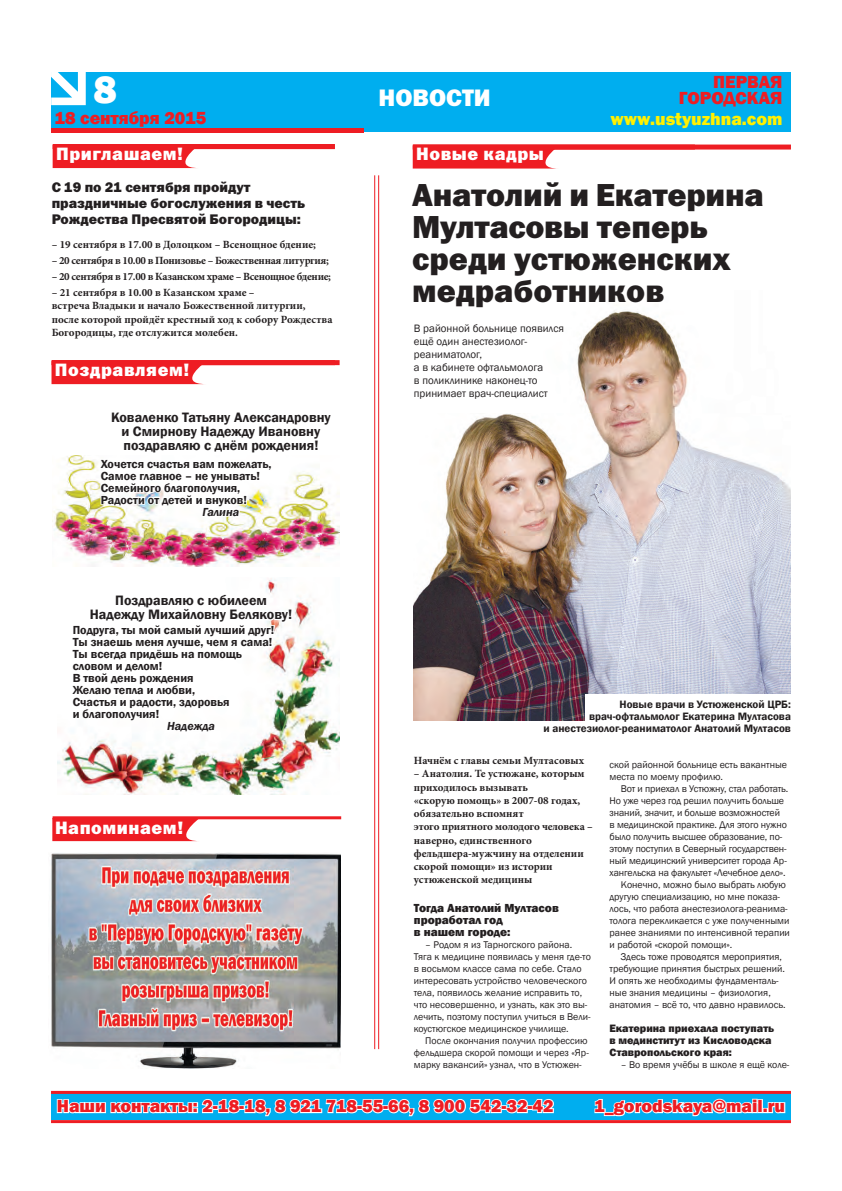
<style>
.page{position:relative;width:842px;height:1191px;background:#fff}
.page>*{position:absolute;margin:0;border:0;box-sizing:border-box;transform-origin:0 0}
.t1{font:800 40px "Franklin Gothic";color:#fff}
.Заголовок_основной{font:32px "Franklin Gothic Heavy C";color:#231f20}
.Заголовок_основной-2{font:24px "Franklin Gothic Heavy C";color:#fff}
.t2{font:800 18px/16px "Franklin Gothic";color:#ee1d23;text-align:right}
.Заголовок_основной-3{font:18px "Franklin Gothic Heavy C";letter-spacing:.03em;color:#fff}
.t3{font:800 18px "Franklin Gothic";color:#fff101}
.реклама_в_блоках{font:600 14px "Franklin Gothic";color:#231f20}
.Заголовок_основной-4{font:14px/16px "Franklin Gothic Heavy C";color:#231f20}
.реклама_в_блоках-2{font:600 12px "Franklin Gothic";color:#231f20}
.Подзаголовок_в_текст{font:800 12px "Franklin Gothic";color:#231f20}
.реклама_в_блоках-3{font:italic 600 12px "Franklin Gothic";color:#231f20}
.Вводка{font:700 11px/13.2px "Minion Pro";color:#231f20}
.Подзаголовок{font:11px/13px "Franklin Gothic";color:#231f20}
.Фото{font:600 11px "Franklin Gothic";color:#231f20}
.Вводка-2{font:700 11px "Minion Pro";letter-spacing:-.03em;color:#231f20}
.Подзаголовок_в_текст-2{font:800 11px "Franklin Gothic";color:#231f20}
.Основной_текст{font:10px/12px "Franklin Gothic";color:#231f20}
</style>
<div class="page">
<div style="left:51px;top:73px;width:740px;height:59px;background:#00aeef"></div>
<svg style="left:51px;top:72px;width:35px;height:33px"></svg>
<div style="left:51px;top:128px;width:312px;height:5px;background:#ee1d23"></div>
<div style="left:51px;top:1092px;width:740px;height:28px;background:linear-gradient(to right,#00aeef,#00aeef)"></div>
<svg style="left:56px;top:1096px;width:499px;height:23px"></svg>
<svg style="left:593px;top:1097px;width:193px;height:23px"></svg>
<hr style="left:51px;top:1090px;width:740px;height:3px;background:#ee1d23">
<hr style="left:51px;top:1120px;width:740px;height:3px;background:#ee1d23">
<hr style="left:374px;top:175px;width:1px;height:874px;background:#ee1d23">
<hr style="left:378px;top:175px;width:1px;height:874px;background:#ee1d23">
<img style="left:57px;top:578px;width:282px;height:216px">
<img style="left:52px;top:455px;width:288px;height:112px">
<div style="left:52px;top:360px;width:288px;height:5px;background:#ee1d23"></div>
<svg style="left:52px;top:365px;width:155px;height:19px;background:#ef2d33"></svg>
<svg style="left:69px;top:591px;width:225px;height:142px"></svg>
<img style="left:51px;top:853px;width:289px;height:215px">
<hr style="left:53px;top:816px;width:288px;height:3px;background:#ee1d23">
<svg style="left:52px;top:818px;width:148px;height:23px;background:#ef2b31"></svg>
<svg style="left:97px;top:455px;width:237px;height:67px"></svg>
<img style="left:414px;top:310px;width:377px;height:410px">
<div style="left:53px;top:144px;width:282px;height:5px;background:#ee1d23"></div>
<svg style="left:53px;top:149px;width:146px;height:19px;background:#ef2d32"></svg>
<div style="left:413px;top:144px;width:378px;height:5px;background:#ee1d23"></div>
<svg style="left:413px;top:149px;width:146px;height:19px;background:#ef2c32"></svg>
<div style="left:585px;top:694px;width:206px;height:38px;background:#fff"></div>
<p class="t1" style="left:93px;top:63px;width:25px">8</p>
<h3 class="t2" style="left:54px;top:110px;width:153px">18 сентября 2015</h3>
<p class="Заголовок_основной-2" style="left:378px;top:84px;width:114px">НОВОСТИ</p>
<p class="Заголовок_основной-3" style="left:56px;top:143px;width:128px">Приглашаем!</p>
<p class="Заголовок_основной-3" style="left:416px;top:144px;width:129px">Новые кадры</p>
<h3 class="t2" style="left:679px;top:74px;width:105px">ПЕРВАЯ<br>ГОРОДСКАЯ</h3>
<h3 class="t3" style="left:610px;top:108px;width:173px">www.ustyuzhna.com</h3>
<p class="Заголовок_основной-4" style="left:52px;top:178px;width:200px">С 19 по 21 сентября пройдут</p>
<p class="Заголовок_основной-4" style="left:52px;top:194px;width:255px">праздничные богослужения в честь<br>Рождества Пресвятой Богородицы:</p>
<p class="Вводка" style="left:52px;top:238px;width:266px">– 19 сентября в 17.00 в Долоцком – Всенощное бдение;</p>
<p class="Вводка-2" style="left:52px;top:253px;width:279px">– 20 сентября в 10.00 в Понизовье – Божественная литургия;</p>
<p class="Вводка-2" style="left:52px;top:269px;width:281px">– 20 сентября в 17.00 в Казанском храме – Всенощное бдение;</p>
<p class="Вводка" style="left:52px;top:286px;width:204px">– 21 сентября в 10.00 в Казанском храме –</p>
<p class="Вводка" style="left:52px;top:299px;width:255px">встреча Владыки и начало Божественной литургии,</p>
<p class="Вводка" style="left:52px;top:312px;width:282px">после которой пройдёт крестный ход к собору Рождества<br>Богородицы, где отслужится молебен.</p>
<p class="Заголовок_основной-3" style="left:55px;top:359px;width:136px">Поздравляем!</p>
<p class="реклама_в_блоках" style="left:111px;top:409px;width:221px">Коваленко Татьяну Александровну</p>
<p class="реклама_в_блоках" style="left:122px;top:423px;width:200px">и Смирнову Надежду Ивановну</p>
<p class="реклама_в_блоках" style="left:123px;top:437px;width:197px">поздравляю с днём рождения!</p>
<p class="реклама_в_блоках-2" style="left:101px;top:456px;width:172px">Хочется счастья вам пожелать,</p>
<p class="реклама_в_блоках-2" style="left:101px;top:468px;width:161px">Самое главное – не унывать!</p>
<p class="реклама_в_блоках-2" style="left:101px;top:480px;width:141px">Семейного благополучия,</p>
<p class="реклама_в_блоках-2" style="left:101px;top:492px;width:148px">Радости от детей и внуков!</p>
<p class="реклама_в_блоках-3" style="left:203px;top:504px;width:38px">Галина</p>
<p class="реклама_в_блоках" style="left:115px;top:592px;width:153px">Поздравляю с юбилеем</p>
<p class="реклама_в_блоках" style="left:90px;top:606px;width:204px">Надежду Михайловну Белякову!</p>
<p class="реклама_в_блоках-2" style="left:73px;top:623px;width:203px">Подруга, ты мой самый лучший друг!</p>
<p class="реклама_в_блоках-2" style="left:73px;top:635px;width:201px">Ты знаешь меня лучше, чем я сама!</p>
<p class="реклама_в_блоках-2" style="left:73px;top:647px;width:171px">Ты всегда придёшь на помощь</p>
<p class="реклама_в_блоках-2" style="left:73px;top:659px;width:91px">словом и делом!</p>
<p class="реклама_в_блоках-2" style="left:73px;top:671px;width:122px">В твой день рождения</p>
<p class="реклама_в_блоках-2" style="left:73px;top:683px;width:124px">Желаю тепла и любви,</p>
<p class="реклама_в_блоках-2" style="left:73px;top:695px;width:158px">Счастья и радости, здоровья</p>
<p class="реклама_в_блоках-2" style="left:73px;top:707px;width:88px">и благополучия!</p>
<p class="реклама_в_блоках-3" style="left:167px;top:718px;width:50px">Надежда</p>
<p class="Заголовок_основной-3" style="left:55px;top:818px;width:130px">Напоминаем!</p>
<p class="Заголовок_основной" style="left:412px;top:177px;width:353px">Анатолий и Екатерина</p>
<p class="Заголовок_основной" style="left:412px;top:209px;width:297px">Мултасовы теперь</p>
<p class="Заголовок_основной" style="left:412px;top:241px;width:320px">среди устюженских</p>
<p class="Заголовок_основной" style="left:412px;top:273px;width:254px">медработников</p>
<p class="Подзаголовок" style="left:414px;top:322px;width:152px">В районной больнице появился ещё один анестезиолог&shy;реаниматолог,</p>
<p class="Подзаголовок" style="left:414px;top:361px;width:135px">а в кабинете офтальмолога в поликлинике наконец-то принимает врач-специалист</p>
<p class="Фото" style="left:619px;top:698px;width:173px">Новые врачи в Устюженской ЦРБ:</p>
<p class="Фото" style="left:589px;top:710px;width:203px">врач-офтальмолог Екатерина Мултасова</p>
<p class="Фото" style="left:543px;top:722px;width:249px">и анестезиолог-реаниматолог Анатолий Мултасов</p>
<p class="Вводка" style="left:414px;top:754px;width:172px">Начнём с главы семьи Мултасовых</p>
<p class="Вводка" style="left:414px;top:767px;width:172px">– Анатолия. Те устюжане, которым приходилось вызывать</p>
<p class="Вводка" style="left:414px;top:793px;width:168px">«скорую помощь» в 2007-08 годах, обязательно вспомнят</p>
<p class="Вводка" style="left:414px;top:820px;width:180px">этого приятного молодого человека –</p>
<p class="Вводка" style="left:414px;top:833px;width:119px">наверно, единственного</p>
<p class="Вводка" style="left:414px;top:846px;width:171px">фельдшера-мужчину на отделении скорой помощи» из истории</p>
<p class="Вводка" style="left:414px;top:873px;width:120px">устюженской медицины</p>
<p class="Подзаголовок_в_текст" style="left:414px;top:900px;width:146px">Тогда Анатолий Мултасов</p>
<p class="Подзаголовок_в_текст" style="left:414px;top:912px;width:90px">проработал год</p>
<p class="Подзаголовок_в_текст" style="left:414px;top:924px;width:98px">в нашем городе:</p>
<p class="Основной_текст" style="left:414px;top:939px;width:178px;text-indent:11px">– Родом я из Тарногского района.<br>Тяга к медицине появилась у меня где-то в восьмом классе сама по себе. Стало интересовать устройство человеческого тела, появилось желание исправить то, что несовершенно, и узнать, как это вы&shy;лечить, поэтому поступил учиться в Вели&shy;коустюгское медицинское училище.</p>
<p class="Основной_текст" style="left:414px;top:1035px;width:177px;text-indent:11px">После окончания получил профессию фельдшера скорой помощи и через «Яр&shy;марку вакансий» узнал, что в Устюжен-</p>
<p class="Основной_текст" style="left:609px;top:759px;width:179px">ской районной больнице есть вакантные места по моему профилю.</p>
<p class="Основной_текст" style="left:609px;top:783px;width:180px;text-indent:11px">Вот и приехал в Устюжну, стал работать.<br>Но уже через год решил получить больше знаний, значит, и больше возможностей<br>в медицинской практике. Для этого нужно было получить высшее образование, по&shy;этому поступил в Северный государствен&shy;ный медицинский университет города Ар&shy;хангельска на факультет «Лечебное дело».</p>
<p class="Основной_текст" style="left:609px;top:879px;width:182px;text-indent:11px">Конечно, можно было выбрать любую другую специализацию, но мне показа&shy;лось, что работа анестезиолога-реанима&shy;толога перекликается с уже полученными ранее знаниями по интенсивной терапии и работой «скорой помощи».</p>
<p class="Основной_текст" style="left:609px;top:951px;width:177px;text-indent:11px">Здесь тоже проводятся мероприятия, требующие принятия быстрых решений.<br>И опять же необходимы фундаменталь&shy;ные знания медицины – физиология, анатомия – всё то, что давно нравилось.</p>
<p class="Подзаголовок_в_текст-2" style="left:609px;top:1021px;width:166px">Екатерина приехала поступать</p>
<p class="Подзаголовок_в_текст-2" style="left:609px;top:1033px;width:164px">в мединститут из Кисловодска</p>
<p class="Подзаголовок_в_текст-2" style="left:609px;top:1045px;width:124px">Ставропольского края:</p>
<p class="Основной_текст" style="left:621px;top:1059px;width:170px">– Во время учёбы в школе я ещё коле-</p>
<h3 class="t2" style="left:57px;top:1098px;width:498px">Наши контакты: 2-18-18, 8 921 718-55-66, 8 900 542-32-42</h3>
<h3 class="t2" style="left:594px;top:1098px;width:192px">1_gorodskaya@mail.ru</h3>
</div>
